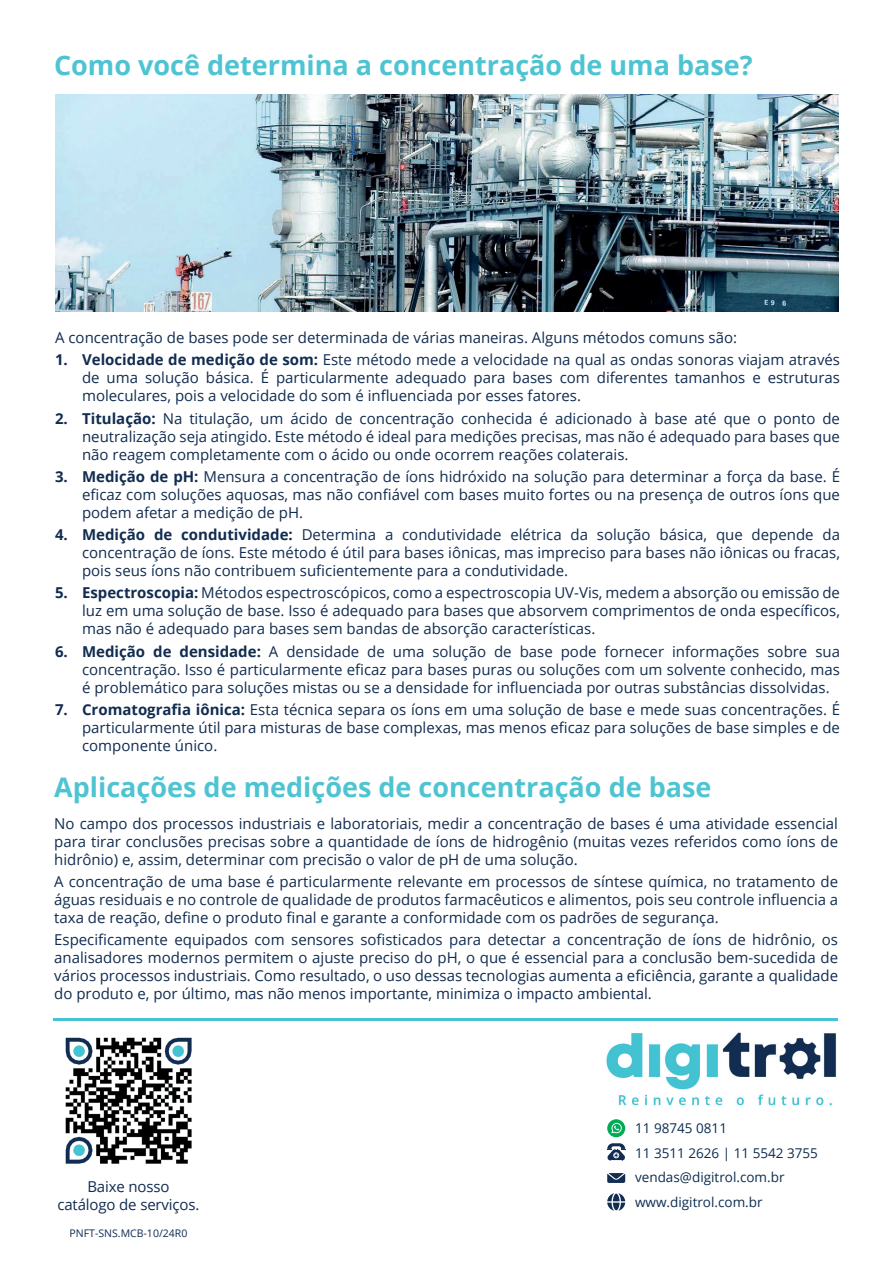
<style>
.page{position:relative;width:893px;height:1263px;background:#fff}
.page>*{position:absolute;margin:0;border:0;box-sizing:border-box;transform-origin:0 0}
.t1{font:700 27px "Open Sans";color:#4ec4d2}
.t2{font:15px/18px "Open Sans";color:#112c50;text-align:justify}
.t3{font:13.5px/24.8px "Open Sans";color:#0d2d50}
.t4{font:10.5px "Open Sans";color:#0d2d50}
.s1{font-weight:700}
</style>
<div class="page">
<svg style="left:607px;top:1143px;width:18px;height:18px"></svg>
<svg style="left:607px;top:1173px;width:18px;height:10px"></svg>
<svg style="left:607px;top:1193px;width:18px;height:18px"></svg>
<svg style="left:607px;top:1119px;width:18px;height:18px"></svg>
<svg style="left:611px;top:1123px;width:11px;height:10px"></svg>
<img style="left:606px;top:1032px;width:230px;height:74px">
<img style="left:65px;top:1037px;width:127px;height:127px">
<hr style="left:53px;top:1018px;width:785px;height:2px;background:#44c3d3">
<img style="left:55px;top:95px;width:784px;height:217px">
<h1 class="t1" style="left:54px;top:46px;width:700px">Como você determina a concentração de uma base?</h1>
<p class="t2" style="left:55px;top:328px;width:684px">A concentração de bases pode ser determinada de várias maneiras. Alguns métodos comuns são:</p>
<p class="t2" style="left:82px;top:350px;width:759px;text-indent:-27px"><span class="s1">1. Velocidade de medição de som:</span> Este método mede a velocidade na qual as ondas sonoras viajam através de uma solução básica. É particularmente adequado para bases com diferentes tamanhos e estruturas moleculares, pois a velocidade do som é influenciada por esses fatores.</p>
<p class="t2" style="left:82px;top:409px;width:759px;text-indent:-27px"><span class="s1">2. Titulação:</span> Na titulação, um ácido de concentração conhecida é adicionado à base até que o ponto de neutralização seja atingido. Este método é ideal para medições precisas, mas não é adequado para bases que não reagem completamente com o ácido ou onde ocorrem reações colaterais.</p>
<p class="t2" style="left:82px;top:467px;width:759px;text-indent:-27px"><span class="s1">3. Medição de pH:</span> Mensura a concentração de íons hidróxido na solução para determinar a força da base. É eficaz com soluções aquosas, mas não confiável com bases muito fortes ou na presença de outros íons que podem afetar a medição de pH.</p>
<p class="t2" style="left:82px;top:525px;width:759px;text-indent:-27px"><span class="s1">4. Medição de condutividade:</span> Determina a condutividade elétrica da solução básica, que depende da concentração de íons. Este método é útil para bases iônicas, mas impreciso para bases não iônicas ou fracas, pois seus íons não contribuem suficientemente para a condutividade.</p>
<p class="t2" style="left:82px;top:583px;width:759px;text-indent:-27px"><span class="s1">5. Espectroscopia:</span> Métodos espectroscópicos, como a espectroscopia UV-Vis, medem a absorção ou emissão de luz em uma solução de base. Isso é adequado para bases que absorvem comprimentos de onda específicos, mas não é adequado para bases sem bandas de absorção características.</p>
<p class="t2" style="left:82px;top:642px;width:759px;text-indent:-27px"><span class="s1">6. Medição de densidade:</span> A densidade de uma solução de base pode fornecer informações sobre sua concentração. Isso é particularmente eficaz para bases puras ou soluções com um solvente conhecido, mas é problemático para soluções mistas ou se a densidade for influenciada por outras substâncias dissolvidas.</p>
<p class="t2" style="left:82px;top:700px;width:759px;text-indent:-27px"><span class="s1">7. Cromatografia iônica:</span> Esta técnica separa os íons em uma solução de base e mede suas concentrações. É particularmente útil para misturas de base complexas, mas menos eficaz para soluções de base simples e de componente único.</p>
<h1 class="t1" style="left:54px;top:768px;width:659px">Aplicações de medições de concentração de base</h1>
<p class="t2" style="left:54px;top:814px;width:785px">No campo dos processos industriais e laboratoriais, medir a concentração de bases é uma atividade essencial para tirar conclusões precisas sobre a quantidade de íons de hidrogênio (muitas vezes referidos como íons de hidrônio) e, assim, determinar com precisão o valor de pH de uma solução.</p>
<p class="t2" style="left:54px;top:872px;width:785px">A concentração de uma base é particularmente relevante em processos de síntese química, no tratamento de águas residuais e no controle de qualidade de produtos farmacêuticos e alimentos, pois seu controle influencia a taxa de reação, define o produto final e garante a conformidade com os padrões de segurança.</p>
<p class="t2" style="left:54px;top:930px;width:785px">Especificamente equipados com sensores sofisticados para detectar a concentração de íons de hidrônio, os analisadores modernos permitem o ajuste preciso do pH, o que é essencial para a conclusão bem-sucedida de vários processos industriais. Como resultado, o uso dessas tecnologias aumenta a eficiência, garante a qualidade do produto e, por último, mas não menos importante, minimiza o impacto ambiental.</p>
<p class="t2" style="left:57px;top:1177px;width:144px;text-align:center">Baixe nosso catálogo de serviços.</p>
<p class="t4" style="left:70px;top:1226px;width:119px">PNFT-SNS.MCB-10/24R0</p>
<p class="t3" style="left:635px;top:1115px;width:184px">11 98745 0811<br>11 3511 2626 | 11 5542 3755 vendas@digitrol.com.br www.digitrol.com.br</p>
</div>
